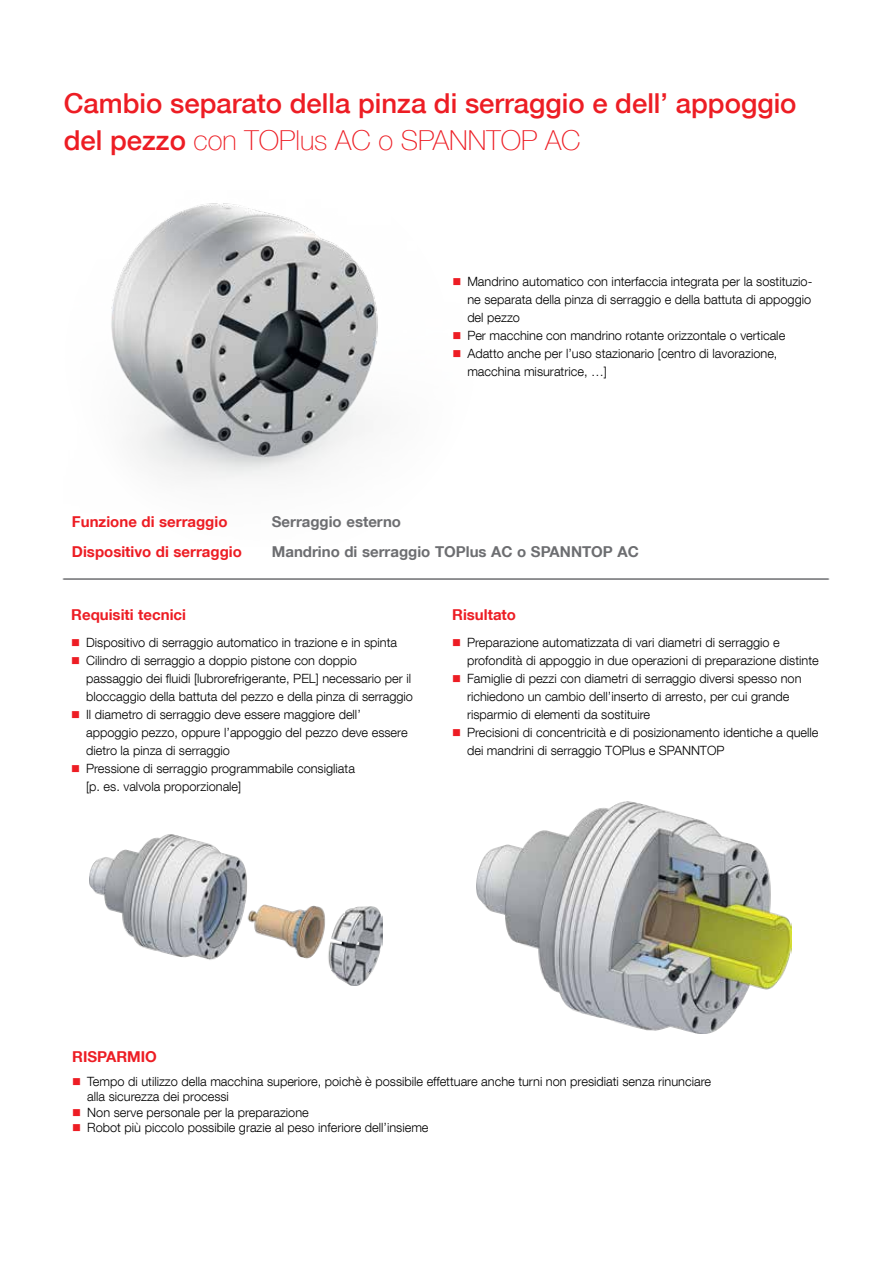
<style>
.page{position:relative;width:893px;height:1263px;background:#fff}
.page>*{position:absolute;margin:0;border:0;box-sizing:border-box;transform-origin:0 0}
.t1{font:500 27.45px/37.2px "Helvetica Neue LT Com";color:#ed1d24}
.t2{font:700 15px/30px "Helvetica Neue LT Com";color:#ed1d24}
.t3{font:700 15px/30px "Helvetica Neue LT Com";color:#6d6e71}
.t4{font:300 12.75px/18px "Helvetica Neue LT Com";color:#000}
.s1{font-weight:100}
.s2{color:#ed1d24}
</style>
<div class="page">
<img style="left:111px;top:203px;width:267px;height:276px">
<img style="left:89px;top:834px;width:294px;height:152px">
<hr style="left:63px;top:579px;width:765px;height:1px;background:#6d6e71">
<img style="left:476px;top:802px;width:316px;height:232px">
<hr style="left:64px;top:579px;width:765px;height:1px;background:#6d6e71">
<h1 class="t1" style="left:64px;top:84px;width:734px">Cambio separato della pinza di serraggio e dell’ appoggio del pezzo <span class="s1">con TOPlus AC o SPANNTOP AC</span></h1>
<p class="t4" style="left:467px;top:272px;width:347px;text-align:justify;text-indent:-15px"><span class="s2">■</span> Mandrino automatico con interfaccia integrata per la sostituzio&shy;ne separata della pinza di serraggio e della battuta di appoggio del pezzo</p>
<p class="t4" style="left:452px;top:326px;width:334px"><span class="s2">■</span> Per macchine con mandrino rotante orizzontale o verticale</p>
<p class="t4" style="left:467px;top:344px;width:312px;text-indent:-15px"><span class="s2">■</span> Adatto anche per l’uso stazionario [centro di lavorazione, macchina misuratrice, …]</p>
<p class="t2" style="left:72px;top:506px;width:171px">Funzione di serraggio<br>Dispositivo di serraggio</p>
<p class="t3" style="left:272px;top:506px;width:369px">Serraggio esterno<br>Mandrino di serraggio TOPlus AC o SPANNTOP AC</p>
<p class="t2" style="left:71px;top:599px;width:116px">Requisiti tecnici</p>
<p class="t4" style="left:71px;top:633px;width:327px"><span class="s2">■</span> Dispositivo di serraggio automatico in trazione e in spinta</p>
<p class="t4" style="left:86px;top:651px;width:328px;text-indent:-15px"><span class="s2">■</span> Cilindro di serraggio a doppio pistone con doppio passaggio dei fluidi [lubrorefrigerante, PEL] necessario per il bloccaggio della battuta del pezzo e della pinza di serraggio</p>
<p class="t4" style="left:86px;top:705px;width:323px;text-indent:-15px"><span class="s2">■</span> Il diametro di serraggio deve essere maggiore dell’ appoggio pezzo, oppure l’appoggio del pezzo deve essere dietro la pinza di serraggio</p>
<p class="t4" style="left:86px;top:759px;width:270px;text-indent:-15px"><span class="s2">■</span> Pressione di serraggio programmabile consigliata [p. es. valvola proporzionale]</p>
<p class="t2" style="left:452px;top:599px;width:65px">Risultato</p>
<p class="t4" style="left:467px;top:633px;width:353px;text-indent:-15px"><span class="s2">■</span> Preparazione automatizzata di vari diametri di serraggio e profondità di appoggio in due operazioni di preparazione distinte</p>
<p class="t4" style="left:467px;top:669px;width:336px;text-indent:-15px"><span class="s2">■</span> Famiglie di pezzi con diametri di serraggio diversi spesso non richiedono un cambio dell’inserto di arresto, per cui grande risparmio di elementi da sostituire</p>
<p class="t4" style="left:467px;top:723px;width:353px;text-indent:-15px"><span class="s2">■</span> Precisioni di concentricità e di posizionamento identiche a quelle dei mandrini di serraggio TOPlus e SPANNTOP</p>
<p class="t2" style="left:72px;top:1041px;width:86px">RISPARMIO</p>
<p class="t4" style="left:87px;top:1073px;width:625px;line-height:15.3px;text-indent:-15px"><span class="s2">■</span> Tempo di utilizzo della macchina superiore, poichè è possibile effettuare anche turni non presidiati senza rinunciare alla sicurezza dei processi</p>
<p class="t4" style="left:72px;top:1103px;width:238px"><span class="s2">■</span> Non serve personale per la preparazione</p>
<p class="t4" style="left:72px;top:1118px;width:358px"><span class="s2">■</span> Robot più piccolo possibile grazie al peso inferiore dell’insieme</p>
</div>
